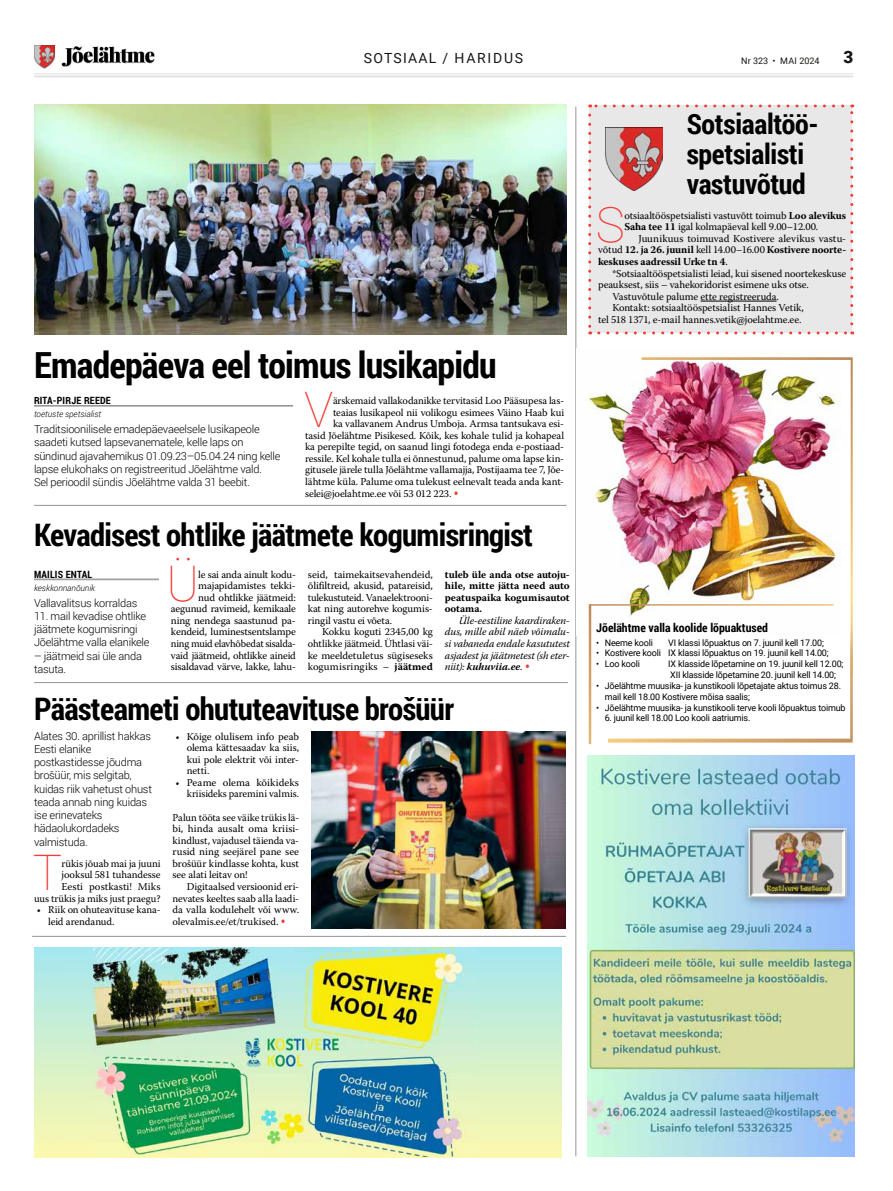
<style>
.page{position:relative;width:893px;height:1191px;background:#fff}
.page>*{position:absolute;margin:0;border:0;box-sizing:border-box;transform-origin:0 0}
.t1{font:100 49px "Roboto";color:#f13d37}
.t2{font:700 36px "Roboto Condensed";letter-spacing:-.02em;color:#000}
.t3{font:700 31px "Roboto Condensed";letter-spacing:-.02em;color:#000}
.t4{font:700 28px/30px "Roboto Condensed";letter-spacing:-.01em;color:#000}
.t5{font:900 17px "Roboto";color:#181512}
.t6{font:14px "Roboto";letter-spacing:.09em;color:#181512}
.t7{font:700 12px "Roboto Condensed";color:#000}
.t8{font:300 11px/13.3px "Roboto";letter-spacing:-.02em;color:#000}
.t9{font:10.5px/11.6px "Warnock Pro";letter-spacing:-.01em;color:#000;text-align:justify}
.t10{font:italic 10.5px/11.6px "Warnock Pro";letter-spacing:-.005em;color:#000;text-align:justify}
.t11{font:700 10.5px/11.6px "Warnock Pro";color:#000;text-align:justify}
.t12{font:700 10px "Roboto Condensed";letter-spacing:.02em;color:#000}
.t13{font:9px/10.8px "Roboto";letter-spacing:-.02em;color:#000}
.t14{font:9px "Roboto";color:#181512}
.t15{font:italic 300 8.5px "Roboto";color:#000}
.s1{font-family:"Roboto";font-weight:700;font-size:13px;color:#f13d37}
.s2{font-weight:700}
.s3{font-family:"Roboto";font-weight:700;font-style:normal;font-size:13px;color:#f13d37}
</style>
<div class="page">
<hr style="left:34px;top:73px;width:819px;height:1px;background:#e1e2e6">
<hr style="left:34px;top:75px;width:819px;height:2px;background:#e1e2e6">
<div style="left:34px;top:45px;width:21px;height:24px;background:#000;opacity:.28"></div>
<img style="left:34px;top:46px;width:20px;height:22px">
<svg style="left:62px;top:46px;width:93px;height:21px"></svg>
<img style="left:34px;top:948px;width:527px;height:210px">
<hr style="left:34px;top:505px;width:533px;height:1px;background:#979492">
<hr style="left:575px;top:107px;width:1px;height:1049px;background:#979492">
<hr style="left:34px;top:682px;width:534px;height:1px;background:#979492">
<hr style="left:32px;top:936px;width:534px;height:1px;background:#979492">
<div style="left:590px;top:106px;width:262px;height:227px;background:#e9e8e8"></div>
<svg style="left:588px;top:115px;width:3px;height:219px"></svg>
<svg style="left:599px;top:331px;width:254px;height:3px"></svg>
<svg style="left:850px;top:104px;width:3px;height:220px"></svg>
<svg style="left:590px;top:104px;width:253px;height:3px"></svg>
<img style="left:606px;top:128px;width:56px;height:62px">
<hr style="left:700px;top:301px;width:76px;height:1px;background:#000">
<img style="left:34px;top:105px;width:533px;height:229px">
<hr style="left:34px;top:405px;width:259px;height:1px;background:#979492">
<hr style="left:34px;top:406px;width:259px;height:1px;background:#979492">
<img style="left:587px;top:357px;width:55px;height:279px">
<img style="left:642px;top:357px;width:211px;height:247px">
<svg style="left:589px;top:604px;width:264px;height:140px"></svg>
<hr style="left:34px;top:579px;width:125px;height:1px;background:#979492">
<img style="left:94px;top:948px;width:382px;height:208px">
<img style="left:587px;top:756px;width:267px;height:400px">
<img style="left:311px;top:732px;width:254px;height:196px">
<h3 class="t6" style="left:364px;top:49px;width:161px">SOTSIAAL / HARIDUS</h3>
<p class="t14" style="left:741px;top:54px;width:80px">Nr 323 • MAI 2024</p>
<h3 class="t5" style="left:843px;top:45px;width:11px">3</h3>
<h3 class="t4" style="left:687px;top:108px;width:134px">Sotsiaaltöö&shy;spetsialisti vastuvõtud</h3>
<h2 class="t2" style="left:34px;top:340px;width:464px">Emadepäeva eel toimus lusikapidu</h2>
<p class="t12" style="left:34px;top:393px;width:78px">RITA-PIRJE REEDE</p>
<p class="t15" style="left:34px;top:408px;width:69px">toetuste spetsialist</p>
<p class="t8" style="left:34px;top:422px;width:248px">Traditsioonilisele emadepäevaeelsele lusikapeole saadeti kutsed lapsevanematele, kelle laps on sündinud ajavahemikus 01.09.23–05.04.24 ning kelle lapse elukohaks on registreeritud Jõelähtme vald.<br>Sel perioodil sündis Jõelähtme valda 31 beebit.</p>
<h1 class="t1" style="left:304px;top:375px;width:31px">V</h1>
<p class="t9" style="left:333px;top:394px;width:233px">ärskemaid vallakodanikke tervitasid Loo Pääsupesa las-</p>
<p class="t9" style="left:333px;top:406px;width:233px">teaias lusikapeol nii volikogu esimees Väino Haab kui</p>
<p class="t9" style="left:333px;top:418px;width:233px">ka vallavanem Andrus Umboja. Armsa tantsukava esi-</p>
<p class="t9" style="left:305px;top:429px;width:261px">tasid Jõelähtme Pisikesed. Kõik, kes kohale tulid ja kohapeal</p>
<p class="t9" style="left:305px;top:441px;width:261px">ka perepilte tegid, on saanud lingi fotodega enda e-postiaad-</p>
<p class="t9" style="left:305px;top:452px;width:261px">ressile. Kel kohale tulla ei õnnestunud, palume oma lapse kin-</p>
<p class="t9" style="left:305px;top:464px;width:261px">gitusele järele tulla Jõelähtme vallamajja, Postijaama tee 7, Jõe-</p>
<p class="t9" style="left:305px;top:475px;width:261px">lähtme küla. Palume oma tulekust eelnevalt teada anda kant-</p>
<p class="t9" style="left:305px;top:487px;width:155px">selei@joelahtme.ee või 53 012 223. <span class="s1">•</span></p>
<h3 class="t3" style="left:34px;top:513px;width:501px">Kevadisest ohtlike jäätmete kogumisringist</h3>
<p class="t12" style="left:34px;top:567px;width:60px">MAILIS ENTAL</p>
<p class="t15" style="left:34px;top:581px;width:63px">keskkonnanõunik</p>
<p class="t8" style="left:34px;top:596px;width:105px">Vallavalitsus korraldas</p>
<p class="t8" style="left:34px;top:609px;width:117px">11. mail kevadise ohtlike jäätmete kogumisringi<br>Jõelähtme valla elanikele</p>
<p class="t8" style="left:34px;top:649px;width:109px">– jäätmeid sai üle anda tasuta.</p>
<h1 class="t1" style="left:167px;top:549px;width:34px">Ü</h1>
<p class="t9" style="left:171px;top:568px;width:127px;text-align:right">le sai anda ainult kodu&shy;majapidamistes tekki-<br>nud ohtlikke jäätmeid: aegunud ravimeid, kemikaale ning nendega saastunud pa&shy;kendeid, luminestsentslampe ning muid elavhõbedat sisalda&shy;vaid jäätmeid, ohtlikke aineid sisaldavad värve, lakke, lahu-</p>
<p class="t9" style="left:308px;top:568px;width:126px">seid, taimekaitsevahendeid, õlifiltreid, akusid, patareisid, tulekustuteid. Vanaelektrooni&shy;kat ning autorehve kogumis&shy;ringil vastu ei võeta.</p>
<p class="t9" style="left:308px;top:626px;width:126px;text-indent:14px">Kokku koguti 2345,00 kg ohtlikke jäätmeid. Ühtlasi väi&shy;ke meeldetuletus sügiseseks kogumisringiks – <span class="s2">jäätmed</span></p>
<p class="t11" style="left:445px;top:568px;width:126px">tuleb üle anda otse autoju&shy;hile, mitte jätta need auto peatuspaika kogumisautot ootama.</p>
<p class="t10" style="left:445px;top:614px;width:126px;text-indent:14px">Üle-eestiline kaardiraken&shy;dus, mille abil näeb võimalu&shy;si vabaneda endale kasututest asjadest ja jäätmetest (sh eter&shy;niit): <span class="s2">kuhuviia.ee</span>. <span class="s3">•</span></p>
<h3 class="t3" style="left:34px;top:686px;width:422px">Päästeameti ohututeavituse brošüür</h3>
<p class="t8" style="left:34px;top:728px;width:119px">Alates 30. aprillist hakkas<br>Eesti elanike postkastidesse jõudma brošüür, mis selgitab, kuidas riik vahetust ohust teada annab ning kuidas ise erinevateks hädaolukordadeks valmistuda.</p>
<h1 class="t1" style="left:33px;top:838px;width:31px">T</h1>
<p class="t9" style="left:34px;top:857px;width:128px;text-align:right">rükis jõuab mai ja juuni jooksul 581 tuhandesse<br>Eesti postkasti! Miks<br>uus trükis ja miks just praegu?</p>
<p class="t9" style="left:48px;top:903px;width:114px;text-indent:-11px">• Riik on ohuteavituse kana&shy;leid arendanud.</p>
<p class="t9" style="left:187px;top:730px;width:114px;text-indent:-11px">• Kõige olulisem info peab olema kättesaadav ka siis, kui pole elektrit või inter&shy;netti.</p>
<p class="t9" style="left:175px;top:776px;width:125px;text-align:right">• Peame olema kõikideks kriisideks paremini valmis.</p>
<p class="t9" style="left:173px;top:811px;width:128px">Palun tööta see väike trükis lä&shy;bi, hinda ausalt oma kriisi&shy;kindlust, vajadusel täienda va&shy;rusid ning seejärel pane see brošüür kindlasse kohta, kust see alati leitav on!</p>
<p class="t9" style="left:173px;top:880px;width:128px;text-indent:14px">Digitaalsed versioonid eri&shy;nevates keeltes saab alla laadi&shy;da valla kodulehelt või www. olevalmis.ee/et/trukised. <span class="s1">•</span></p>
<h1 class="t1" style="left:596px;top:190px;width:30px">S</h1>
<p class="t9" style="left:624px;top:209px;width:223px">otsiaaltööspetsialisti vastuvõtt toimub <span class="s2">Loo alevikus<br>Saha tee 11</span> igal kolmapäeval kell 9.00–12.00.</p>
<p class="t9" style="left:598px;top:232px;width:250px;text-indent:40px">Juunikuus toimuvad Kostivere alevikus vastu&shy;võtud <span class="s2">12. ja 26. juunil</span> kell 14.00–16.00 <span class="s2">Kostivere noorte&shy;keskuses aadressil Urke tn 4</span>.</p>
<p class="t9" style="left:612px;top:267px;width:235px">*Sotsiaaltööspetsialisti leiad, kui sisened noortekeskuse</p>
<p class="t9" style="left:598px;top:279px;width:212px">peauksest, siis – vahekoridorist esimene uks otse.</p>
<p class="t9" style="left:612px;top:290px;width:168px">Vastuvõtule palume ette registreeruda.</p>
<p class="t9" style="left:612px;top:302px;width:193px">Kontakt: sotsiaaltööspetsialist Hannes Vetik,</p>
<p class="t9" style="left:598px;top:313px;width:205px">tel 518 1371, e-mail hannes.vetik@joelahtme.ee.</p>
<p class="t7" style="left:596px;top:619px;width:173px">Jõelähtme valla koolide lõpuaktused</p>
<p class="t13" style="left:596px;top:637px;width:58px">• Neeme kooli</p>
<p class="t13" style="left:668px;top:637px;width:157px">VI klassi lõpuaktus on 7. juunil kell 17.00;</p>
<p class="t13" style="left:596px;top:647px;width:234px">• Kostivere kooli IX klassi lõpuaktus on 19. juunil kell 14.00;</p>
<p class="t13" style="left:596px;top:658px;width:45px">• Loo kooli</p>
<p class="t13" style="left:668px;top:658px;width:177px">IX klasside lõpetamine on 19. juunil kell 12.00;<br>XII klasside lõpetamine 20. juunil kell 14.00;</p>
<p class="t13" style="left:605px;top:680px;width:238px;text-indent:-9px">• Jõelähtme muusika- ja kunstikooli lõpetajate aktus toimus 28. mail kell 18.00 Kostivere mõisa saalis;</p>
<p class="t13" style="left:596px;top:701px;width:251px">• Jõelähtme muusika- ja kunstikooli terve kooli lõpuaktus toimub</p>
<p class="t13" style="left:605px;top:712px;width:147px">6. juunil kell 18.00 Loo kooli aatriumis.</p>
</div>
